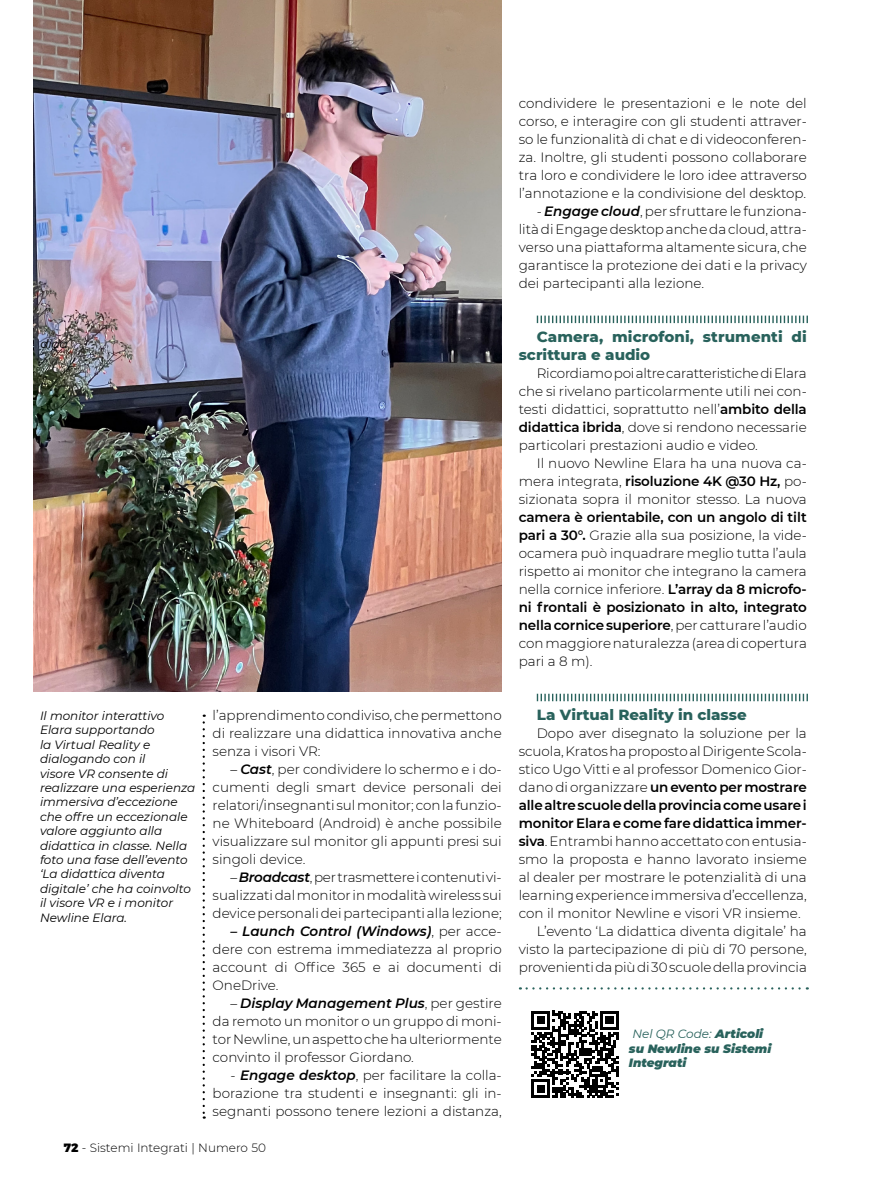
<style>
.page{position:relative;width:893px;height:1191px;background:#fff}
.page>*{position:absolute;margin:0;border:0;box-sizing:border-box;transform-origin:0 0}
.Capitoletto{font:800 15px/18px "Montserrat";color:#29625c}
.Testo{font:300 13.5px/18px "Montserrat";color:#000;text-align:justify}
.Capitoletto-2{font:300 13.5px/18px "Montserrat";color:#000;text-align:justify}
.Caption_Testo_NERO{font:italic 12px/14.4px "Montserrat";color:#000}
.Caption_Testo_NERO-2{font:italic 900 12px/14.4px "Montserrat";color:#29625c}
.t1{font:300 12px "Montserrat";color:#000}
.s1{font-weight:600;font-style:italic}
.s2{font-weight:900}
.s3{font-weight:600}
.s4{font-weight:400}
</style>
<div class="page">
<img style="left:33px;top:0;width:469px;height:691px">
<svg style="left:537px;top:315px;width:271px;height:8px"></svg>
<svg style="left:537px;top:693px;width:271px;height:8px"></svg>
<svg style="left:527px;top:987px;width:281px;height:2px"></svg>
<svg style="left:531px;top:1010px;width:88px;height:88px"></svg>
<svg style="left:203px;top:714px;width:2px;height:404px"></svg>
<p class="Caption_Testo_NERO" style="left:40px;top:336px;width:29px">dida</p>
<p class="Caption_Testo_NERO" style="left:40px;top:708px;width:157px">Il monitor interattivo<br>Elara supportando<br>la Virtual Reality e dialogando con il<br>visore VR consente di realizzare una esperienza immersiva d’eccezione che offre un eccezionale valore aggiunto alla didattica in classe. Nella foto una fase dell’evento ‘La didattica diventa digitale’ che ha coinvolto il visore VR e i monitor<br>Newline Elara.</p>
<p class="Testo" style="left:213px;top:706px;width:291px">l’apprendimento condiviso, che permettono di realizzare una didattica innovativa anche senza i visori VR:</p>
<p class="Testo" style="left:213px;top:760px;width:291px;text-indent:18px">– <span class="s1">Cast</span>, per condividere lo schermo e i do&shy;cumenti degli smart device personali dei relatori/insegnanti sul monitor; con la funzio&shy;ne Whiteboard (Android) è anche possibile visualizzare sul monitor gli appunti presi sui singoli device.</p>
<p class="Testo" style="left:213px;top:868px;width:291px;text-indent:18px">– <span class="s1">Broadcast</span>, per trasmettere i contenuti vi&shy;sualizzati dal monitor in modalità wireless sui device personali dei partecipanti alla lezione;</p>
<p class="Testo" style="left:213px;top:922px;width:291px;text-indent:18px"><span class="s1">– Launch Control (Windows)</span>, per acce&shy;dere con estrema immediatezza al proprio account di Office 365 e ai documenti di OneDrive.</p>
<p class="Testo" style="left:213px;top:994px;width:291px;text-indent:18px">– <span class="s1">Display Management Plus</span>, per gestire da remoto un monitor o un gruppo di moni&shy;tor Newline, un aspetto che ha ulteriormente convinto il professor Giordano.</p>
<p class="Testo" style="left:213px;top:1066px;width:291px;text-indent:18px">- <span class="s1">Engage desktop</span>, per facilitare la colla&shy;borazione tra studenti e insegnanti: gli in&shy;segnanti possono tenere lezioni a distanza,</p>
<p class="t1" style="left:64px;top:1140px;width:204px"><span class="s2">72</span> - Sistemi Integrati | Numero 50</p>
<p class="Testo" style="left:519px;top:94px;width:290px">condividere le presentazioni e le note del corso, e interagire con gli studenti attraver&shy;so le funzionalità di chat e di videoconferen&shy;za. Inoltre, gli studenti possono collaborare tra loro e condividere le loro idee attraverso l’annotazione e la condivisione del desktop.</p>
<p class="Testo" style="left:519px;top:202px;width:290px;text-indent:18px">- <span class="s1">Engage cloud</span>, per sfruttare le funziona&shy;lità di Engage desktop anche da cloud, attra&shy;verso una piattaforma altamente sicura, che garantisce la protezione dei dati e la privacy dei partecipanti alla lezione.</p>
<p class="Capitoletto" style="left:519px;top:327px;width:290px;text-indent:18px">Camera, microfoni, strumenti di scrittura e audio</p>
<p class="Capitoletto-2" style="left:519px;top:364px;width:290px;text-indent:18px">Ricordiamo poi altre caratteristiche di Elara che si rivelano particolarmente utili nei con&shy;testi didattici, soprattutto nell’<span class="s3">ambito della didattica ibrida</span>, dove si rendono necessarie particolari prestazioni audio e video.</p>
<p class="Capitoletto-2" style="left:519px;top:454px;width:290px;text-indent:18px">Il nuovo Newline Elara ha una nuova ca&shy;mera integrata, <span class="s3">risoluzione 4K @30 Hz,</span> po&shy;sizionata sopra il monitor stesso. La nuova <span class="s3">camera è orientabile, con un angolo di tilt pari a 30°.</span> Grazie alla sua posizione, la vide&shy;ocamera può inquadrare meglio tutta l’aula rispetto ai monitor che integrano la camera nella cornice inferiore. <span class="s3">L’array da 8 microfo&shy;ni frontali è posizionato in alto, integrato nella cornice superiore</span>, per catturare l’audio con maggiore naturalezza (area di copertura pari a 8 m).</p>
<p class="Capitoletto" style="left:537px;top:705px;width:211px">La Virtual Reality in classe</p>
<p class="Capitoletto-2" style="left:519px;top:724px;width:290px;text-indent:18px">Dopo aver disegnato la soluzione per la scuola, Kratos ha proposto al Dirigente Scola&shy;stico Ugo Vitti e al professor Domenico Gior&shy;dano di organizzare <span class="s3">un evento per mostrare alle altre scuole della provincia come usare i monitor Elara e come fare didattica immer&shy;siva</span>. Entrambi hanno accettato con entusia&shy;smo la proposta e hanno lavorato insieme al dealer per mostrare le potenzialità di una learning experience immersiva d’eccellenza, con il monitor Newline e visori VR insieme.</p>
<p class="Capitoletto-2" style="left:519px;top:922px;width:290px;text-indent:18px">L’evento ‘La didattica diventa digitale’ ha visto la partecipazione di più di 70 persone, provenienti da più di 30 scuole della provincia</p>
<p class="Caption_Testo_NERO-2" style="left:629px;top:1026px;width:144px"><span class="s4">Nel QR Code:</span> Articoli su Newline su Sistemi<br>Integrati</p>
</div>
